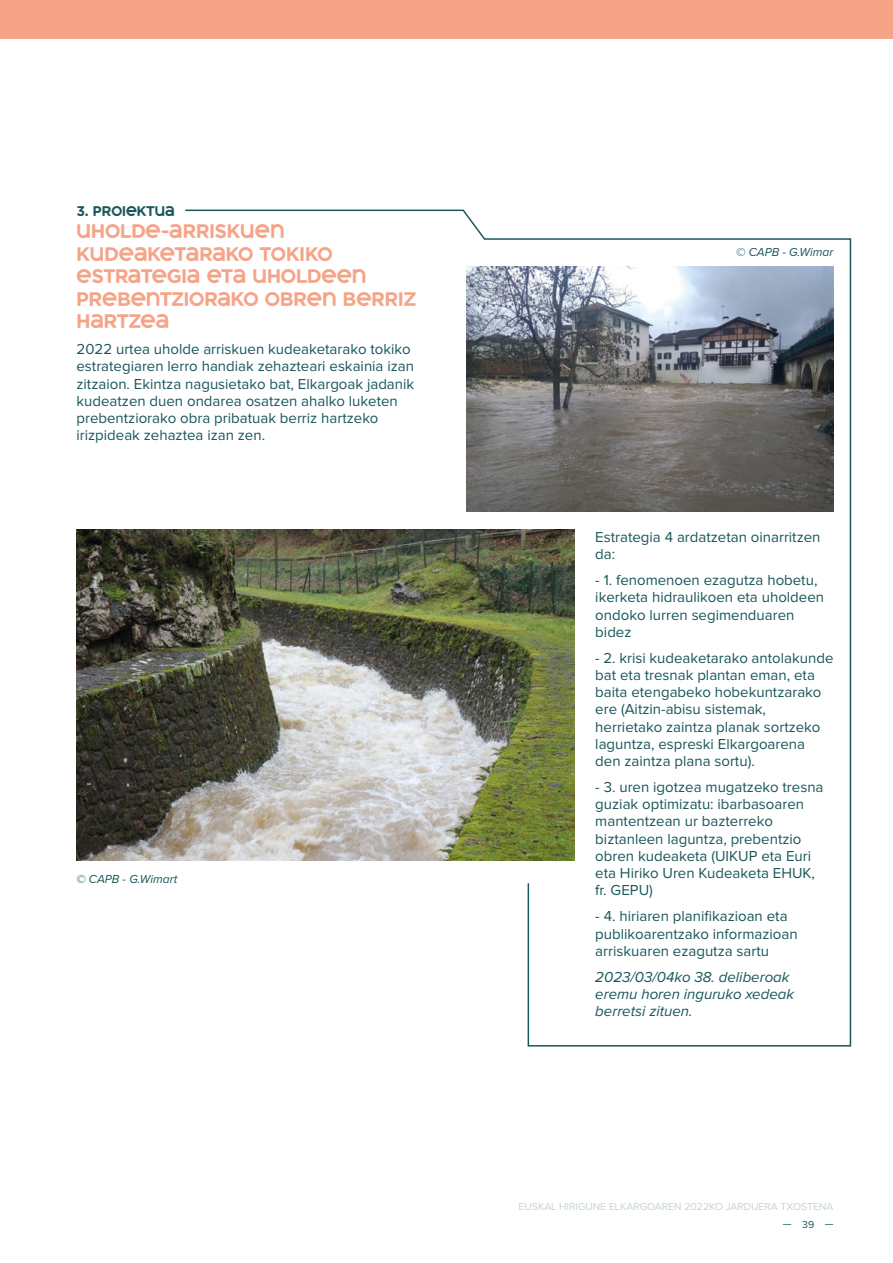
<style>
.page{position:relative;width:893px;height:1263px;background:#fff}
.page>*{position:absolute;margin:0;border:0;box-sizing:border-box;transform-origin:0 0}
.t1{font:21px "Arkam";color:#f5a488}
.t2{font:15px/17.2px "Proxima Nova";color:#19575a}
.t3{font:italic 15px/17.2px "Proxima Nova";color:#19575a}
.t4{font:15px "Arkam";color:#19575a}
.t5{font:italic 12px "Proxima Nova";color:#19575a}
.t6{font:10.5px "Proxima Nova";color:#c6d4d5}
.t7{font:10.5px "Proxima Nova";color:#19575a}
</style>
<div class="page">
<div style="left:0;top:0;width:893px;height:38px;background:#f5a488"></div>
<img style="left:77px;top:529px;width:107px;height:332px">
<img style="left:184px;top:209px;width:668px;height:838px">
<p class="t4" style="left:77px;top:204px;width:81px">3. PROIEKTUA</p>
<h1 class="t1" style="left:77px;top:221px;width:107px">UHOLDE-ARR</h1>
<h1 class="t1" style="left:209px;top:221px;width:46px">ISKUEN</h1>
<h1 class="t1" style="left:77px;top:244px;width:29px">KUDEA</h1>
<h1 class="t1" style="left:147px;top:244px;width:27px">KETARA</h1>
<h1 class="t1" style="left:226px;top:244px;width:108px">KO TOKIKO</h1>
<h1 class="t1" style="left:77px;top:266px;width:14px">ESTRATE</h1>
<h1 class="t1" style="left:167px;top:266px;width:54px">GIA ETA</h1>
<h1 class="t1" style="left:252px;top:266px;width:71px">UHOLDEEN</h1>
<h1 class="t1" style="left:77px;top:289px;width:15px">PREBENT</h1>
<h1 class="t1" style="left:171px;top:289px;width:124px">ZIORAKO OBREN</h1>
<h1 class="t1" style="left:343px;top:289px;width:15px">BERR</h1>
<h1 class="t1" style="left:398px;top:289px;width:19px">IZ</h1>
<h1 class="t1" style="left:77px;top:311px;width:79px">HARTZEA</h1>
<p class="t2" style="left:77px;top:341px;width:339px">2022 urtea uholde arriskuen kudeaketarako tokiko estrategiaren lerro handiak zehazteari eskainia izan zitzaion. Ekintza nagusietako bat, Elkargoak jadanik kudeatzen duen ondarea osatzen ahalko luketen prebentziorako obra pribatuak berriz hartzeko irizpideak zehaztea izan zen.</p>
<p class="t5" style="left:77px;top:869px;width:102px">© CAPB - G.Wimart</p>
<p class="t5" style="left:736px;top:243px;width:99px">© CAPB - G.Wimar</p>
<p class="t2" style="left:595px;top:529px;width:227px">Estrategia 4 ardatzetan oinarritzen da:</p>
<p class="t2" style="left:595px;top:572px;width:230px">- 1. fenomenoen ezagutza hobetu, ikerketa hidraulikoen eta uholdeen ondoko lurren segimenduaren bidez</p>
<p class="t2" style="left:595px;top:650px;width:240px">- 2. krisi kudeaketarako antolakunde bat eta tresnak plantan eman, eta baita etengabeko hobekuntzarako ere (Aitzin-abisu sistemak, herrietako zaintza planak sortzeko laguntza, espreski Elkargoarena den zaintza plana sortu).</p>
<p class="t2" style="left:595px;top:779px;width:230px">- 3. uren igotzea mugatzeko tresna guziak optimizatu: ibarbasoaren mantentzean ur bazterreko biztanleen laguntza, prebentzio obren kudeaketa (UIKUP eta Euri eta Hiriko Uren Kudeaketa EHUK, fr. GEPU)</p>
<p class="t2" style="left:595px;top:908px;width:204px">- 4. hiriaren planifikazioan eta publikoarentzako informazioan arriskuaren ezagutza sartu</p>
<p class="t3" style="left:595px;top:967px;width:200px">2023/03/04ko 38. deliberoak eremu horen inguruko xedeak berretsi zituen.</p>
<p class="t6" style="left:518px;top:1202px;width:316px">EUSKAL HIRIGUNE ELKARGOAREN 2022KO JARDUERA TXOSTENA</p>
<p class="t7" style="left:783px;top:1219px;width:52px">—39—</p>
</div>
